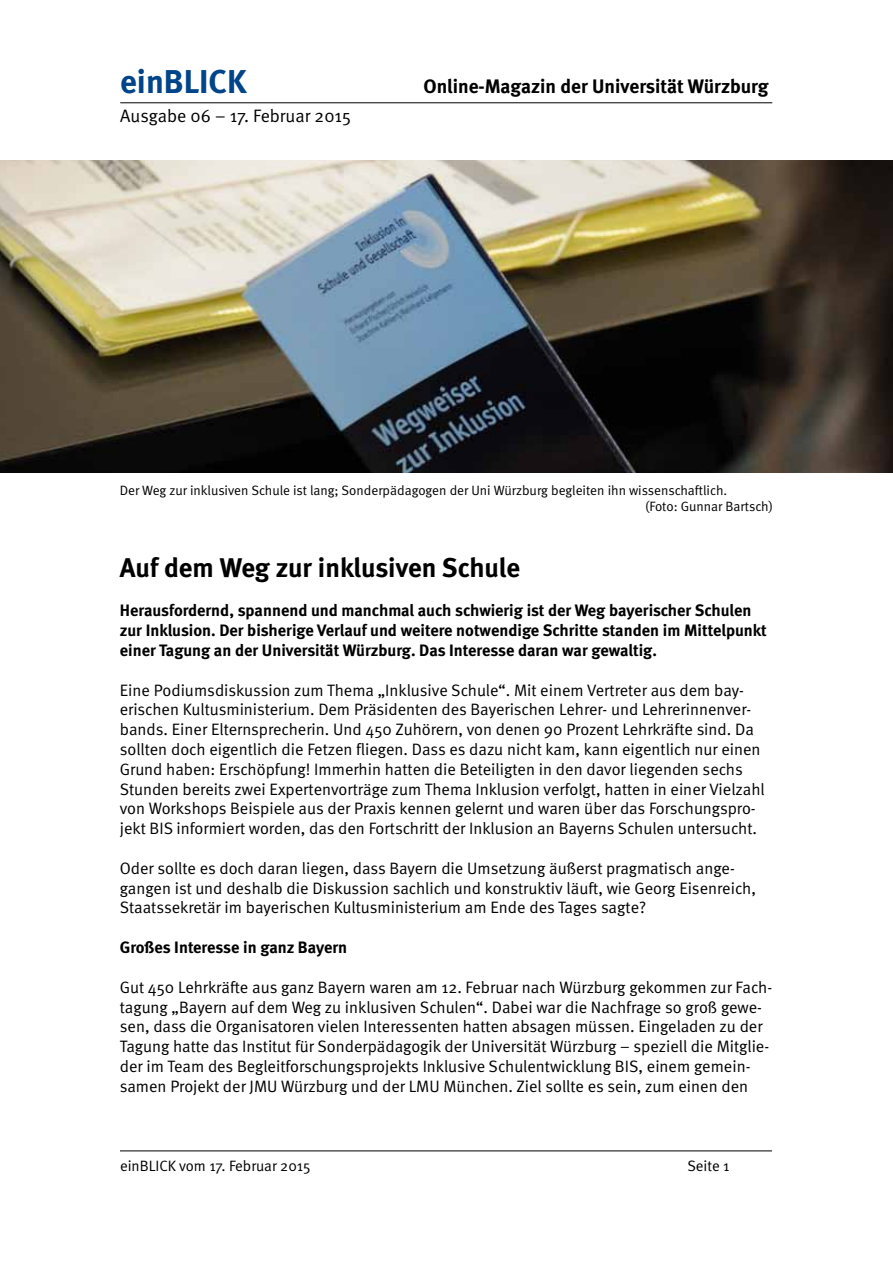
<style>
.page{position:relative;width:893px;height:1263px;background:#fff}
.page>*{position:absolute;margin:0;border:0;box-sizing:border-box;transform-origin:0 0}
.t1{font:700 33px "Meta";color:#004489}
.t2{font:700 27px "Meta";color:#000}
.t3{font:700 19.5px "Meta";color:#000}
.t4{font:18px "Meta Normal";color:#000}
.t5{font:16.5px/19.8px "Meta Normal";color:#000}
.t6{font:700 16.5px/19.8px "Meta";color:#000}
.t7{font:15px "Meta Normal";color:#000}
.t8{font:13.5px/16.2px "Meta Normal";color:#000}
</style>
<div class="page">
<hr style="left:120px;top:102px;width:652px;height:1px;background:#000">
<hr style="left:120px;top:1150px;width:652px;height:1px;background:#000">
<img style="left:0;top:160px;width:893px;height:312px">
<h1 class="t1" style="left:120px;top:60px;width:128px">einBLICK</h1>
<p class="t3" style="left:423px;top:73px;width:346px">Online-Magazin der Universität Würzburg</p>
<p class="t4" style="left:120px;top:105px;width:232px">Ausgabe 06 – 17. Februar 2015</p>
<p class="t8" style="left:645px;top:482px;width:129px;text-indent:-525px">Der Weg zur inklusiven Schule ist lang; Sonderpädagogen der Uni Würzburg begleiten ihn wissenschaftlich.<br>(Foto: Gunnar Bartsch)</p>
<h2 class="t2" style="left:120px;top:550px;width:402px">Auf dem Weg zur inklusiven Schule</h2>
<p class="t6" style="left:120px;top:600px;width:649px">Herausfordernd, spannend und manchmal auch schwierig ist der Weg bayerischer Schulen zur Inklusion. Der bisherige Verlauf und weitere notwendige Schritte standen im Mittelpunkt einer Tagung an der Universität Würzburg. Das Interesse daran war gewaltig.</p>
<p class="t5" style="left:120px;top:680px;width:646px">Eine Podiumsdiskussion zum Thema „Inklusive Schule“. Mit einem Vertreter aus dem bay&shy;erischen Kultusministerium. Dem Präsidenten des Bayerischen Lehrer- und Lehrerinnenver&shy;bands. Einer Elternsprecherin. Und 450 Zuhörern, von denen 90 Prozent Lehrkräfte sind. Da sollten doch eigentlich die Fetzen fliegen. Dass es dazu nicht kam, kann eigentlich nur einen Grund haben: Erschöpfung! Immerhin hatten die Beteiligten in den davor liegenden sechs Stunden bereits zwei Expertenvorträge zum Thema Inklusion verfolgt, hatten in einer Vielzahl von Workshops Beispiele aus der Praxis kennen gelernt und waren über das Forschungspro&shy;jekt BIS informiert worden, das den Fortschritt der Inklusion an Bayerns Schulen untersucht.</p>
<p class="t5" style="left:120px;top:858px;width:638px">Oder sollte es doch daran liegen, dass Bayern die Umsetzung äußerst pragmatisch ange&shy;gangen ist und deshalb die Diskussion sachlich und konstruktiv läuft, wie Georg Eisenreich,<br>Staatssekretär im bayerischen Kultusministerium am Ende des Tages sagte?</p>
<p class="t6" style="left:120px;top:937px;width:229px">Großes Interesse in ganz Bayern</p>
<p class="t5" style="left:120px;top:977px;width:654px">Gut 450 Lehrkräfte aus ganz Bayern waren am 12. Februar nach Würzburg gekommen zur Fach&shy;tagung „Bayern auf dem Weg zu inklusiven Schulen“. Dabei war die Nachfrage so groß gewe&shy;sen, dass die Organisatoren vielen Interessenten hatten absagen müssen. Eingeladen zu der Tagung hatte das Institut für Sonderpädagogik der Universität Würzburg – speziell die Mitglie&shy;der im Team des Begleitforschungsprojekts Inklusive Schulentwicklung BIS, einem gemein&shy;samen Projekt der JMU Würzburg und der LMU München. Ziel sollte es sein, zum einen den</p>
<p class="t7" style="left:120px;top:1157px;width:192px">einBLICK vom 17. Februar 2015</p>
<p class="t7" style="left:687px;top:1157px;width:44px">Seite 1</p>
</div>
